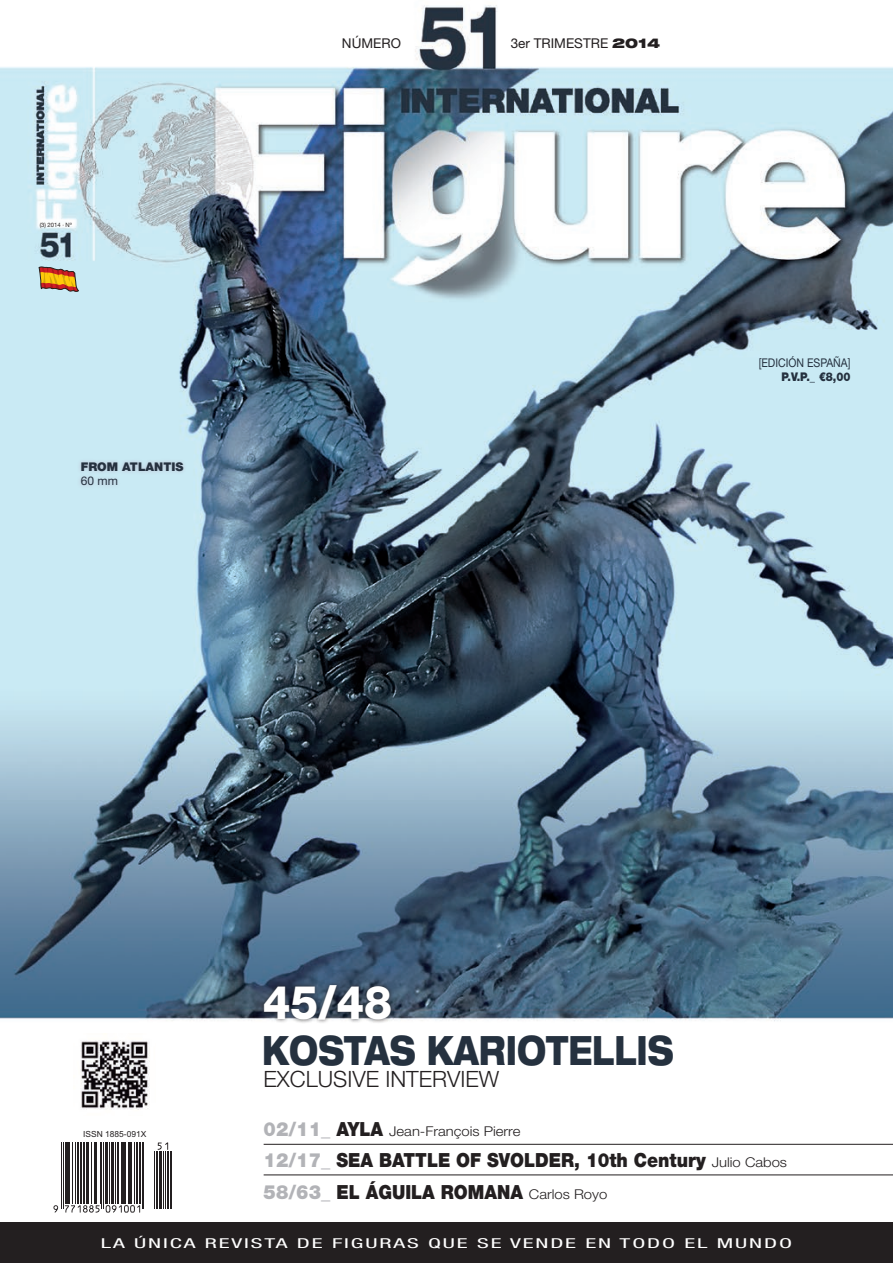
<style>
.page{position:relative;width:893px;height:1263px;background:#fff}
.page>*{position:absolute;margin:0;border:0;box-sizing:border-box;transform-origin:0 0}
.t1{font:800 46.5px "Helvetica Neue LT Std";color:#fff;scale:.95 1}
.t2{font:800 expanded 40.5px "Helvetica Neue LT Std";color:#25313f;scale:.72 1}
.t3{font:300 22.5px "Helvetica Neue LT Std";color:#231f20}
.t4{font:900 19.5px "Helvetica Neue LT Std";color:#231f20;scale:.9 1}
.t5{font:condensed 13.65px "Helvetica Neue LT Std";letter-spacing:.08em;color:#fff;scale:1.71 1}
.t6{font:300 13.5px "Helvetica Neue LT Std";color:#231f20;scale:1.1 1}
.t7{font:13.5px "Helvetica Neue LT Std";color:#231f20}
.t8{font:12px "Helvetica Neue LT Std";color:#25313f;scale:.88 1}
.t9{font:900 12px "Helvetica Neue LT Std";color:#25313f}
.t10{font:900 12px "Helvetica Neue LT Std";color:#25313f;scale:.88 1}
.t11{font:12px "Helvetica Neue LT Std";color:#25313f}
.t12{font:8.4px "Arial";color:#231f20}
.t13{font:6px "Helvetica Neue LT Std";color:#231f20}
.s1{font-weight:900;font-stretch:expanded}
.s2{font-weight:900;font-size:19.5px;color:#b2b3b7}
.s3{font-weight:900;font-size:19.5px}
.s4{color:#b2b3b7}
.s5{font-weight:300;font-size:13.5px}
</style>
<div class="page">
<img style="left:0;top:5px;width:893px;height:1208px">
<div style="left:260px;top:981px;width:135px;height:43px;background:#231f20;opacity:.75"></div>
<hr style="left:264px;top:1174px;width:629px;height:1px;background:#231f20">
<hr style="left:264px;top:1144px;width:629px;height:1px;background:#231f20">
<div style="left:0;top:1222px;width:893px;height:41px;background:#231f20"></div>
<svg style="left:39px;top:267px;width:40px;height:24px"></svg>
<div style="left:77px;top:458px;width:110px;height:32px;background:#99204d;opacity:.2"></div>
<img style="left:74px;top:1033px;width:82px;height:82px">
<svg style="left:53px;top:1205px;width:5px;height:7px"></svg>
<hr style="left:61px;top:1142px;width:1px;height:66px;background:#231f20">
<hr style="left:63px;top:1142px;width:1px;height:66px;background:#231f20">
<hr style="left:65px;top:1142px;width:2px;height:62px;background:#231f20">
<hr style="left:68px;top:1142px;width:2px;height:62px;background:#231f20">
<hr style="left:72px;top:1142px;width:1px;height:62px;background:#231f20">
<hr style="left:75px;top:1142px;width:1px;height:62px;background:#231f20">
<hr style="left:77px;top:1142px;width:2px;height:62px;background:#231f20">
<hr style="left:80px;top:1142px;width:2px;height:62px;background:#231f20">
<hr style="left:83px;top:1142px;width:2px;height:62px;background:#231f20">
<hr style="left:86px;top:1142px;width:2px;height:62px;background:#231f20">
<hr style="left:91px;top:1142px;width:1px;height:62px;background:#231f20">
<hr style="left:94px;top:1142px;width:1px;height:62px;background:#231f20">
<svg style="left:65px;top:1205px;width:35px;height:8px"></svg>
<hr style="left:95px;top:1142px;width:2px;height:62px;background:#231f20">
<hr style="left:100px;top:1142px;width:1px;height:62px;background:#231f20">
<hr style="left:101px;top:1142px;width:1px;height:66px;background:#231f20">
<hr style="left:103px;top:1142px;width:1px;height:66px;background:#231f20">
<hr style="left:105px;top:1142px;width:3px;height:62px;background:#231f20">
<hr style="left:109px;top:1142px;width:1px;height:62px;background:#231f20">
<hr style="left:111px;top:1142px;width:3px;height:62px;background:#231f20">
<hr style="left:115px;top:1142px;width:1px;height:62px;background:#231f20">
<hr style="left:117px;top:1142px;width:2px;height:62px;background:#231f20">
<hr style="left:121px;top:1142px;width:2px;height:62px;background:#231f20">
<hr style="left:123px;top:1142px;width:3px;height:62px;background:#231f20">
<hr style="left:128px;top:1142px;width:1px;height:62px;background:#231f20">
<hr style="left:129px;top:1142px;width:3px;height:62px;background:#231f20">
<hr style="left:134px;top:1142px;width:1px;height:62px;background:#231f20">
<svg style="left:106px;top:1205px;width:34px;height:8px"></svg>
<hr style="left:136px;top:1142px;width:1px;height:62px;background:#231f20">
<hr style="left:139px;top:1142px;width:2px;height:62px;background:#231f20">
<hr style="left:142px;top:1142px;width:1px;height:66px;background:#231f20">
<hr style="left:143px;top:1142px;width:1px;height:66px;background:#231f20">
<hr style="left:154px;top:1151px;width:1px;height:57px;background:#231f20">
<hr style="left:156px;top:1151px;width:2px;height:57px;background:#231f20">
<hr style="left:159px;top:1151px;width:2px;height:57px;background:#231f20">
<hr style="left:163px;top:1151px;width:1px;height:57px;background:#231f20">
<hr style="left:165px;top:1151px;width:1px;height:57px;background:#231f20">
<svg style="left:158px;top:1142px;width:10px;height:8px"></svg>
<hr style="left:167px;top:1151px;width:1px;height:57px;background:#231f20">
<hr style="left:170px;top:1151px;width:2px;height:57px;background:#231f20">
<p class="t13" style="left:40px;top:221px;width:34px">(3) 2014 · Nº</p>
<p class="t9" style="left:81px;top:459px;width:104px">FROM ATLANTIS</p>
<p class="t11" style="left:81px;top:474px;width:39px">60 mm</p>
<p class="t7" style="left:342px;top:35px;width:61px">NÚMERO</p>
<p class="t7" style="left:511px;top:35px;width:151px">3er TRIMESTRE <span class="s1">2014</span></p>
<p class="t8" style="left:759px;top:355px;width:106px">[EDICIÓN ESPAÑA]</p>
<p class="t10" style="left:781px;top:370px;width:80px">P.V.P._ €8,00</p>
<p class="t1" style="left:263px;top:974px;width:138px">45/48</p>
<p class="t12" style="left:83px;top:1128px;width:65px">ISSN 1885-091X</p>
<p class="t2" style="left:262px;top:1024px;width:573px">KOSTAS KARIOTELLIS</p>
<p class="t3" style="left:264px;top:1065px;width:237px">EXCLUSIVE INTERVIEW</p>
<p class="t6" style="left:264px;top:1123px;width:235px"><span class="s2">02/11_</span> <span class="s3">AYLA</span> Jean-François Pierre</p>
<p class="t4" style="left:264px;top:1149px;width:583px"><span class="s4">12/17_</span> SEA BATTLE OF SVOLDER, 10th Century <span class="s5">Julio Cabos</span></p>
<p class="t4" style="left:264px;top:1180px;width:383px"><span class="s4">58/63_</span> EL ÁGUILA ROMANA <span class="s5">Carlos Royo</span></p>
<p class="t5" style="left:101px;top:1235px;width:406px">LA ÚNICA REVISTA DE FIGURAS QUE SE VENDE EN TODO EL MUNDO</p>
</div>
